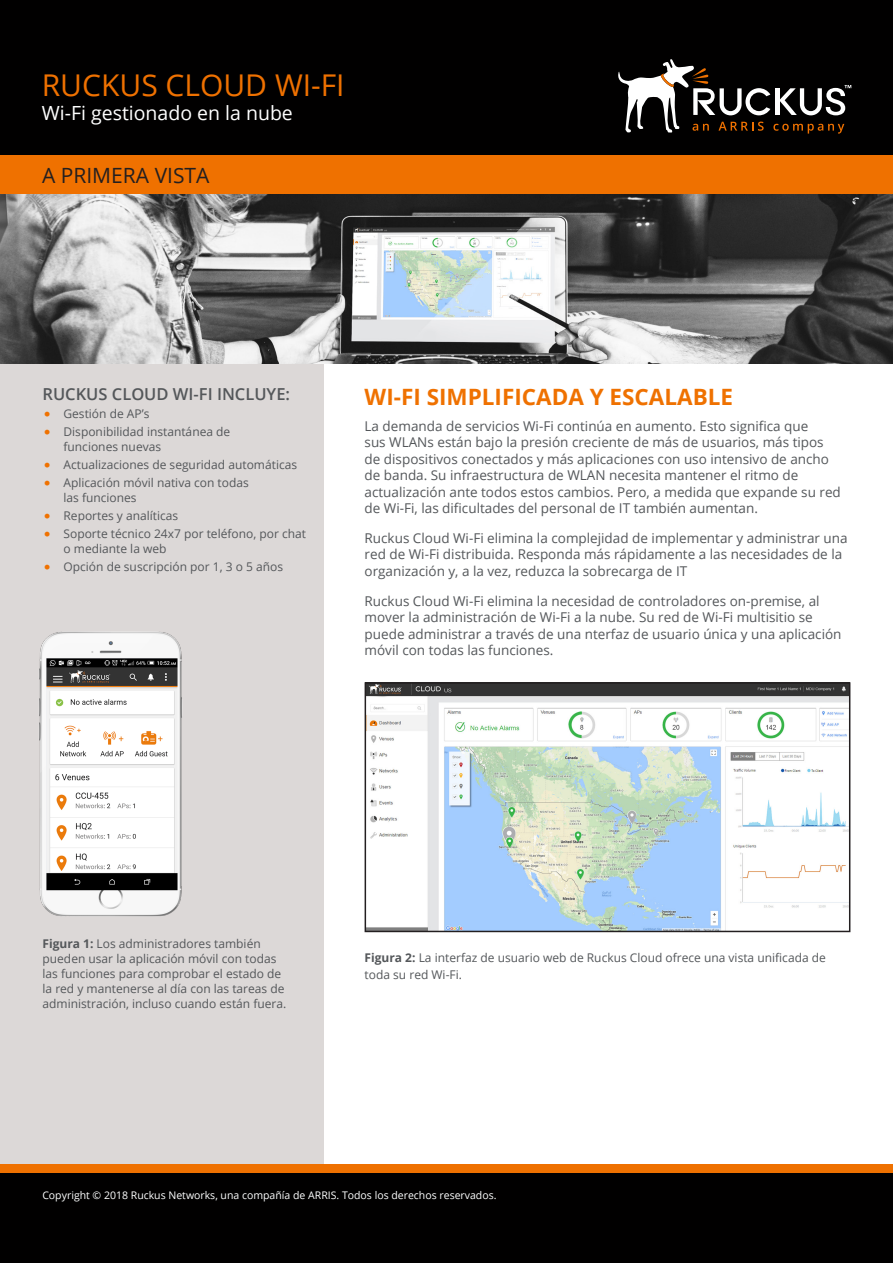
<style>
.page{position:relative;width:893px;height:1263px;background:#fff}
.page>*{position:absolute;margin:0;border:0;box-sizing:border-box;transform-origin:0 0}
.CS_Document_Title__h{font:30px "Open Sans";color:#ef7100}
.Body_Header_Level_1{font:700 22.5px "Open Sans";color:#ef7100}
.t1{font:21px "Open Sans";color:#231f20}
.CS_Document_Subtitle{font:19.5px "Open Sans";color:#fff}
.Sidebar_Title_-_Gray{font:600 16.5px "Open Sans";color:#54575a}
.Body_Copy{font:13.5px/16.5px "Open Sans";color:#54575a}
.CS_Sidebar_-_Body_Co{font:12px/15px "Open Sans";color:#54575a}
.Body_Copy-2{font:12px/16.5px "Open Sans";color:#54575a}
.CS_Document_Copyrigh{font:10.5px "Open Sans";color:#fff}
.s1{color:#ef7100}
.s2{font-weight:700}
</style>
<div class="page">
<div style="left:0;top:343px;width:323px;height:840px;background:#dcd8d7"></div>
<img style="left:39px;top:632px;width:143px;height:285px">
<img style="left:0;top:194px;width:893px;height:169px">
<img style="left:368px;top:685px;width:479px;height:244px">
<div style="left:365px;top:682px;width:485px;height:250px;border:2px solid #231f20"></div>
<div style="left:0;top:1171px;width:893px;height:92px;background:#010000"></div>
<div style="left:0;top:1164px;width:893px;height:8px;background:#ef7100"></div>
<div style="left:0;top:0;width:893px;height:155px;background:#010000"></div>
<div style="left:0;top:155px;width:893px;height:39px;background:#ef7100"></div>
<svg style="left:618px;top:59px;width:233px;height:75px"></svg>
<p class="CS_Document_Title__h" style="left:42px;top:64px;width:304px">RUCKUS CLOUD WI-FI</p>
<p class="CS_Document_Subtitle" style="left:42px;top:99px;width:253px">Wi-Fi gestionado en la nube</p>
<p class="t1" style="left:42px;top:160px;width:169px">A PRIMERA VISTA</p>
<p class="Sidebar_Title_-_Gray" style="left:43px;top:383px;width:249px">RUCKUS CLOUD WI-FI INCLUYE:</p>
<p class="CS_Sidebar_-_Body_Co" style="left:44px;top:406px;width:107px"><span class="s1">•</span> Gestión de AP’s</p>
<p class="CS_Sidebar_-_Body_Co" style="left:64px;top:424px;width:168px;text-indent:-20px"><span class="s1">•</span> Disponibilidad instantánea de funciones nuevas</p>
<p class="CS_Sidebar_-_Body_Co" style="left:44px;top:457px;width:255px"><span class="s1">•</span> Actualizaciones de seguridad automáticas</p>
<p class="CS_Sidebar_-_Body_Co" style="left:64px;top:475px;width:187px;text-indent:-20px"><span class="s1">•</span> Aplicación móvil nativa con todas las funciones</p>
<p class="CS_Sidebar_-_Body_Co" style="left:44px;top:508px;width:136px"><span class="s1">•</span> Reportes y analíticas</p>
<p class="CS_Sidebar_-_Body_Co" style="left:64px;top:526px;width:244px;text-indent:-20px"><span class="s1">•</span> Soporte técnico 24x7 por teléfono, por chat o mediante la web</p>
<p class="CS_Sidebar_-_Body_Co" style="left:44px;top:559px;width:241px"><span class="s1">•</span> Opción de suscripción por 1, 3 o 5 años</p>
<p class="Body_Header_Level_1" style="left:365px;top:381px;width:370px">WI-FI SIMPLIFICADA Y ESCALABLE</p>
<p class="Body_Copy" style="left:365px;top:417px;width:478px">La demanda de servicios Wi-Fi continúa en aumento. Esto significa que<br>sus WLANs están bajo la presión creciente de más de usuarios, más tipos de dispositivos conectados y más aplicaciones con uso intensivo de ancho de banda. Su infraestructura de WLAN necesita mantener el ritmo de actualización ante todos estos cambios. Pero, a medida que expande su red de Wi-Fi, las dificultades del personal de IT también aumentan.</p>
<p class="Body_Copy" style="left:365px;top:529px;width:485px">Ruckus Cloud Wi-Fi elimina la complejidad de implementar y administrar una red de Wi-Fi distribuida. Responda más rápidamente a las necesidades de la organización y, a la vez, reduzca la sobrecarga de IT</p>
<p class="Body_Copy" style="left:365px;top:592px;width:478px">Ruckus Cloud Wi-Fi elimina la necesidad de controladores on-premise, al mover la administración de Wi-Fi a la nube. Su red de Wi-Fi multisitio se puede administrar a través de una nterfaz de usuario única y una aplicación móvil con todas las funciones.</p>
<p class="CS_Sidebar_-_Body_Co" style="left:43px;top:935px;width:245px"><span class="s2">Figura 1:</span> Los administradores también pueden usar la aplicación móvil con todas las funciones para comprobar el estado de la red y mantenerse al día con las tareas de administración, incluso cuando están fuera.</p>
<p class="Body_Copy-2" style="left:365px;top:949px;width:463px"><span class="s2">Figura 2:</span> La interfaz de usuario web de Ruckus Cloud ofrece una vista unificada de toda su red Wi-Fi.</p>
<p class="CS_Document_Copyrigh" style="left:42px;top:1187px;width:456px">Copyright © 2018 Ruckus Networks, una compañía de ARRIS. Todos los derechos reservados.</p>
</div>
